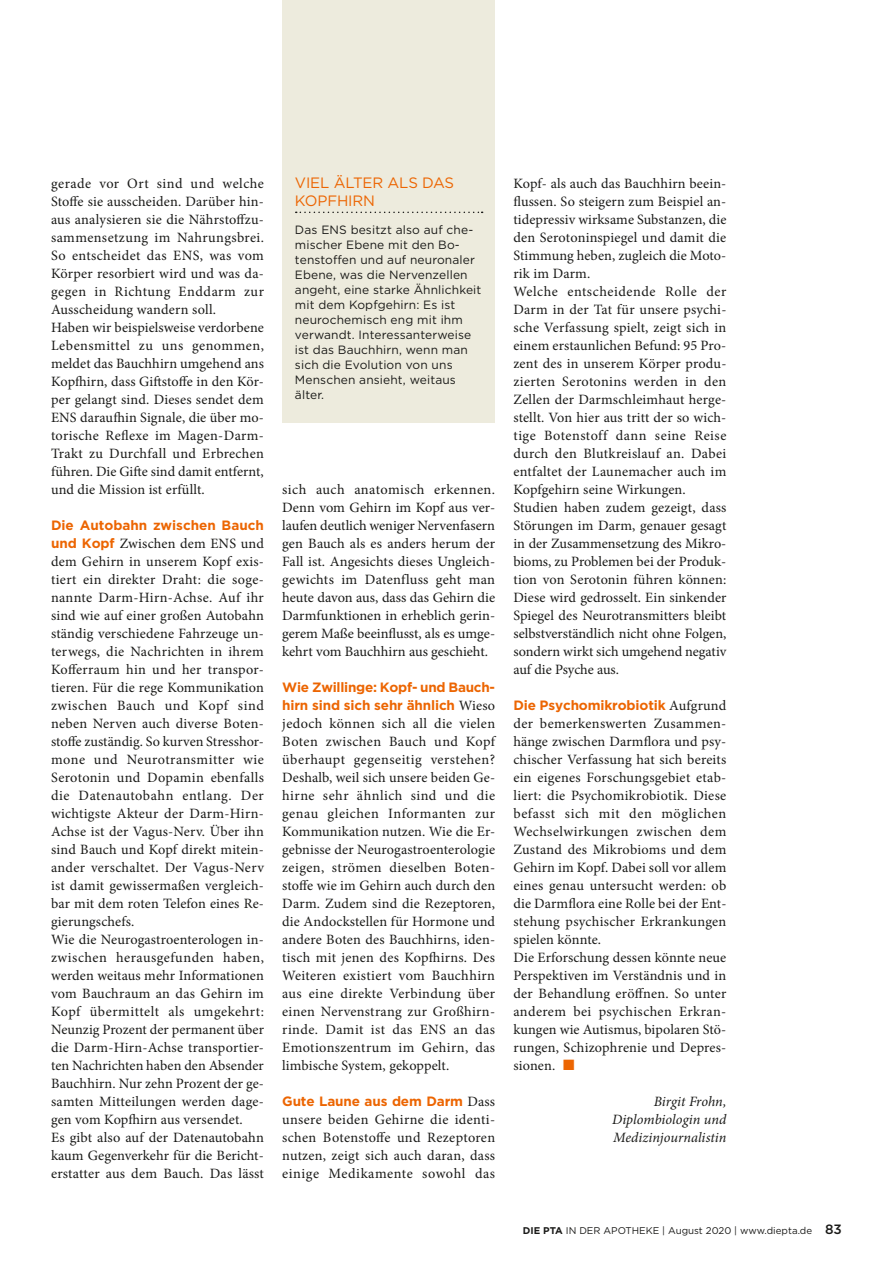
<style>
.page{position:relative;width:893px;height:1263px;background:#fff}
.page>*{position:absolute;margin:0;border:0;box-sizing:border-box;transform-origin:0 0}
.t1{font:15px/18px "Gotham";letter-spacing:-.01em;color:#ec6502}
.t2{font:14.25px/18px "Minion Pro";letter-spacing:.015em;color:#1a1a18}
.t3{font:italic 14.25px/18px "Minion Pro";color:#1a1a18;text-align:justify}
.t4{font:700 13.5px/18px "Gotham";letter-spacing:-.01em;color:#ec6502}
.t5{font:12px/15px "Gotham";letter-spacing:.01em;color:#1a1a18}
.t6{font:9.75px "Gotham";color:#1a1a18}
.s1{font-family:"Gotham";font-weight:700;font-size:13.5px;color:#ec6502}
.s2{font-family:"Minion Pro";font-weight:400;font-size:14.25px;color:#1a1a18}
.s3{color:#ec6502}
.s4{font-weight:700}
.s5{font-weight:500;font-size:13.5px}
</style>
<div class="page">
<div style="left:282px;top:0;width:213px;height:423px;background:#edebdd"></div>
<svg style="left:296px;top:212px;width:187px;height:1px"></svg>
<p class="t2" style="left:51px;top:175px;width:214px">gerade vor Ort sind und welche Stoffe sie ausscheiden. Darüber hin&shy;aus analysieren sie die Nährstoffzu&shy;sammensetzung im Nahrungsbrei.<br>So entscheidet das ENS, was vom Körper resorbiert wird und was da&shy;gegen in Richtung Enddarm zur Ausscheidung wandern soll.<br>Haben wir beispielsweise verdorbene Lebensmittel zu uns genommen, meldet das Bauchhirn umgehend ans Kopfhirn, dass Giftstoffe in den Kör&shy;per gelangt sind. Dieses sendet dem ENS daraufhin Signale, die über mo&shy;torische Reflexe im Magen-Darm-Trakt zu Durchfall und Erbrechen führen. Die Gifte sind damit entfernt, und die Mission ist erfüllt.</p>
<p class="t4" style="left:51px;top:516px;width:214px">Die Autobahn zwischen Bauch</p>
<p class="t2" style="left:51px;top:535px;width:215px"><span class="s1">und Kopf</span> Zwischen dem ENS und dem Gehirn in unserem Kopf exis&shy;tiert ein direkter Draht: die soge&shy;nannte Darm-Hirn-Achse. Auf ihr sind wie auf einer großen Autobahn ständig verschiedene Fahrzeuge un&shy;terwegs, die Nachrichten in ihrem Kofferraum hin und her transpor&shy;tieren. Für die rege Kommunikation zwischen Bauch und Kopf sind neben Nerven auch diverse Boten&shy;stoffe zuständig. So kurven Stresshor&shy;mone und Neurotransmitter wie Serotonin und Dopamin ebenfalls die Datenautobahn entlang. Der wichtigste Akteur der Darm-Hirn-Achse ist der Vagus-Nerv. Über ihn sind Bauch und Kopf direkt mitein&shy;ander verschaltet. Der Vagus-Nerv ist damit gewissermaßen vergleich&shy;bar mit dem roten Telefon eines Re&shy;gierungschefs.<br>Wie die Neurogastroenterologen in&shy;zwischen herausgefunden haben, werden weitaus mehr Informationen vom Bauchraum an das Gehirn im Kopf übermittelt als umgekehrt:<br>Neunzig Prozent der permanent über die Darm-Hirn-Achse transportier&shy;ten Nachrichten haben den Absender Bauchhirn. Nur zehn Prozent der ge&shy;samten Mitteilungen werden dage&shy;gen vom Kopfhirn aus versendet.<br>Es gibt also auf der Datenautobahn kaum Gegenverkehr für die Bericht&shy;erstatter aus dem Bauch. Das lässt</p>
<p class="t1" style="left:295px;top:174px;width:161px">VIEL ÄLTER ALS DAS<br>KOPFHIRN</p>
<p class="t5" style="left:295px;top:222px;width:188px">Das ENS besitzt also auf che&shy;mischer Ebene mit den Bo&shy;tenstoffen und auf neuronaler<br>Ebene, was die Nervenzellen angeht, eine starke Ähnlichkeit mit dem Kopfgehirn: Es ist neurochemisch eng mit ihm verwandt. Interessanterweise ist das Bauchhirn, wenn man sich die Evolution von uns<br>Menschen ansieht, weitaus älter.</p>
<p class="t2" style="left:282px;top:481px;width:214px;text-align:justify">sich auch anatomisch erkennen.<br>Denn vom Gehirn im Kopf aus ver&shy;laufen deutlich weniger Nervenfasern gen Bauch als es anders herum der Fall ist. Angesichts dieses Ungleich&shy;gewichts im Datenfluss geht man heute davon aus, dass das Gehirn die Darmfunktionen in erheblich gerin&shy;gerem Maße beeinflusst, als es umge&shy;kehrt vom Bauchhirn aus geschieht.</p>
<p class="t4" style="left:282px;top:678px;width:214px">Wie Zwillinge: Kopf- und Bauch&shy;hirn sind sich sehr ähnlich <span class="s2">Wieso</span></p>
<p class="t2" style="left:282px;top:715px;width:214px;text-align:justify">jedoch können sich all die vielen Boten zwischen Bauch und Kopf überhaupt gegenseitig verstehen?<br>Deshalb, weil sich unsere beiden Ge&shy;hirne sehr ähnlich sind und die genau gleichen Informanten zur Kommunikation nutzen. Wie die Er&shy;gebnisse der Neurogastroenterologie zeigen, strömen dieselben Boten&shy;stoffe wie im Gehirn auch durch den Darm. Zudem sind die Rezeptoren, die Andockstellen für Hormone und andere Boten des Bauchhirns, iden&shy;tisch mit jenen des Kopfhirns. Des Weiteren existiert vom Bauchhirn aus eine direkte Verbindung über einen Nervenstrang zur Großhirn&shy;rinde. Damit ist das ENS an das Emotionszentrum im Gehirn, das limbische System, gekoppelt.</p>
<p class="t4" style="left:282px;top:1092px;width:214px">Gute Laune aus dem Darm <span class="s2">Dass</span></p>
<p class="t2" style="left:282px;top:1111px;width:214px;text-align:justify">unsere beiden Gehirne die identi&shy;schen Botenstoffe und Rezeptoren nutzen, zeigt sich auch daran, dass einige Medikamente sowohl das</p>
<p class="t2" style="left:513px;top:175px;width:214px">Kopf- als auch das Bauchhirn beein&shy;flussen. So steigern zum Beispiel an&shy;tidepressiv wirksame Substanzen, die den Serotoninspiegel und damit die Stimmung heben, zugleich die Moto&shy;rik im Darm.<br>Welche entscheidende Rolle der Darm in der Tat für unsere psychi&shy;sche Verfassung spielt, zeigt sich in einem erstaunlichen Befund: 95 Pro&shy;zent des in unserem Körper produ&shy;zierten Serotonins werden in den Zellen der Darmschleimhaut herge&shy;stellt. Von hier aus tritt der so wich&shy;tige Botenstoff dann seine Reise durch den Blutkreislauf an. Dabei entfaltet der Launemacher auch im Kopfgehirn seine Wirkungen.<br>Studien haben zudem gezeigt, dass Störungen im Darm, genauer gesagt in der Zusammensetzung des Mikro&shy;bioms, zu Problemen bei der Produk&shy;tion von Serotonin führen können:<br>Diese wird gedrosselt. Ein sinkender Spiegel des Neurotransmitters bleibt selbstverständlich nicht ohne Folgen, sondern wirkt sich umgehend negativ auf die Psyche aus.</p>
<p class="t4" style="left:513px;top:696px;width:214px">Die Psychomikrobiotik <span class="s2">Aufgrund</span></p>
<p class="t2" style="left:513px;top:715px;width:215px">der bemerkenswerten Zusammen&shy;hänge zwischen Darmflora und psy&shy;chischer Verfassung hat sich bereits ein eigenes Forschungsgebiet etab&shy;liert: die Psychomikrobiotik. Diese befasst sich mit den möglichen<br>Wechselwirkungen zwischen dem<br>Zustand des Mikrobioms und dem<br>Gehirn im Kopf. Dabei soll vor allem eines genau untersucht werden: ob die Darmflora eine Rolle bei der Ent&shy;stehung psychischer Erkrankungen spielen könnte.<br>Die Erforschung dessen könnte neue<br>Perspektiven im Verständnis und in der Behandlung eröffnen. So unter anderem bei psychischen Erkran&shy;kungen wie Autismus, bipolaren Stö&shy;rungen, Schizophrenie und Depres&shy;sionen. <span class="s3">■</span></p>
<p class="t3" style="left:612px;top:1093px;width:116px;text-indent:42px">Birgit Frohn, Diplombiologin und Medizinjournalistin</p>
<p class="t6" style="left:523px;top:1224px;width:320px"><span class="s4">DIE PTA</span> IN DER APOTHEKE | August 2020 | www.diepta.de <span class="s5">83</span></p>
</div>
